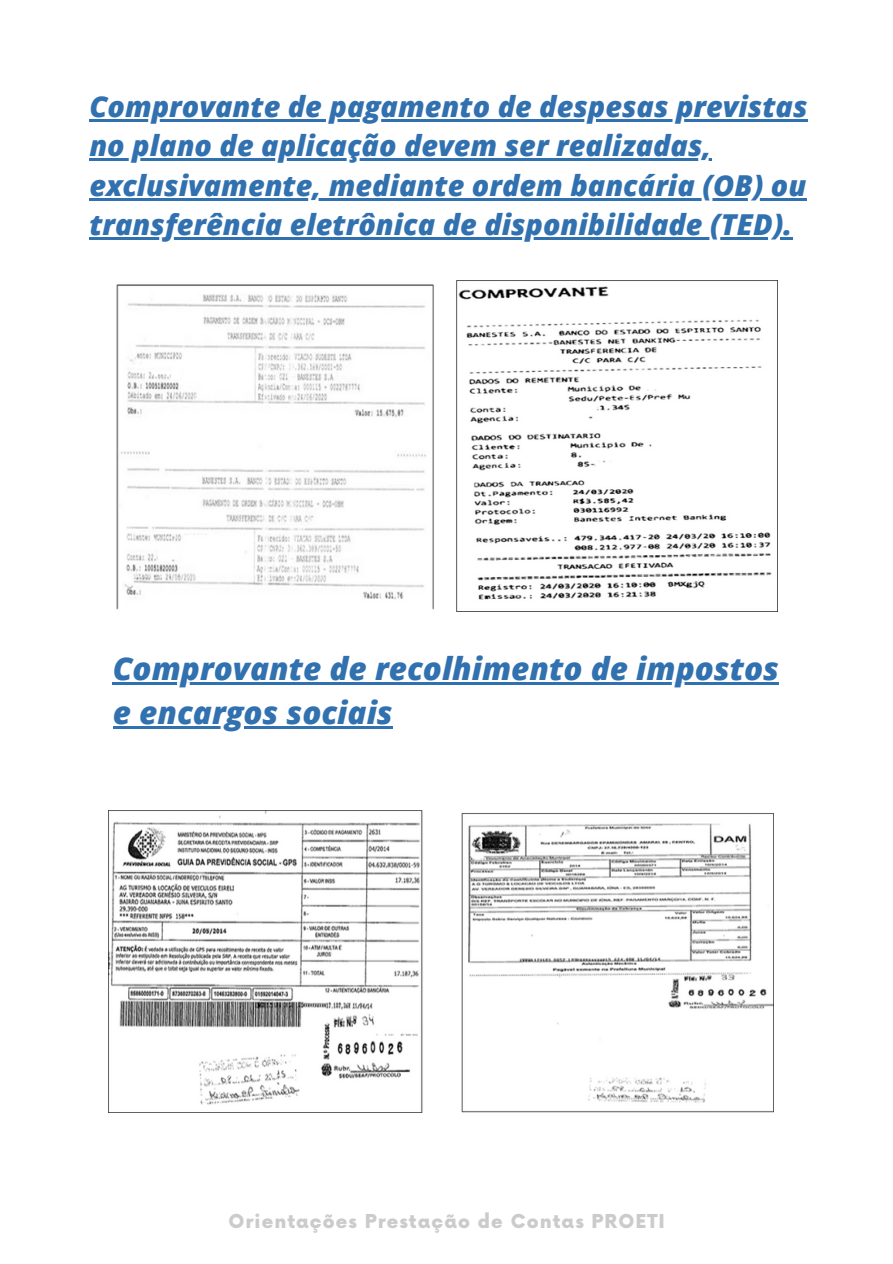
<style>
.page{position:relative;width:893px;height:1264px;background:#fff}
.page>*{position:absolute;margin:0;border:0;box-sizing:border-box;transform-origin:0 0}
.t1{font:italic 800 31.5px/43.8px "Open Sans";color:#3271b0}
.t2{font:italic 800 28.8px "Open Sans";color:#3271b0}
.t3{font:900 18.75px "Now";letter-spacing:.06em;color:#cbcbcb}
</style>
<div class="page">
<hr style="left:89px;top:119px;width:718px;height:2px;background:#3271b0">
<hr style="left:89px;top:158px;width:622px;height:3px;background:#3271b0">
<hr style="left:89px;top:198px;width:717px;height:2px;background:#3271b0">
<hr style="left:89px;top:237px;width:703px;height:2px;background:#3271b0">
<img style="left:116px;top:280px;width:661px;height:331px">
<hr style="left:113px;top:682px;width:666px;height:3px;background:#3271b0">
<hr style="left:113px;top:726px;width:280px;height:2px;background:#3271b0">
<img style="left:108px;top:810px;width:665px;height:302px">
<h1 class="t2" style="left:89px;top:86px;width:719px">Comprovante de pagamento de despesas previstas</h1>
<p class="t2" style="left:89px;top:125px;width:623px">no plano de aplicação devem ser realizadas,</p>
<h1 class="t2" style="left:89px;top:165px;width:718px">exclusivamente, mediante ordem bancária (OB) ou</h1>
<p class="t2" style="left:89px;top:204px;width:704px">transferência eletrônica de disponibilidade (TED).</p>
<p class="t1" style="left:113px;top:646px;width:667px">Comprovante de recolhimento de impostos e encargos sociais</p>
<p class="t3" style="left:228px;top:1210px;width:438px">Orientações Prestação de Contas PROETI</p>
</div>
